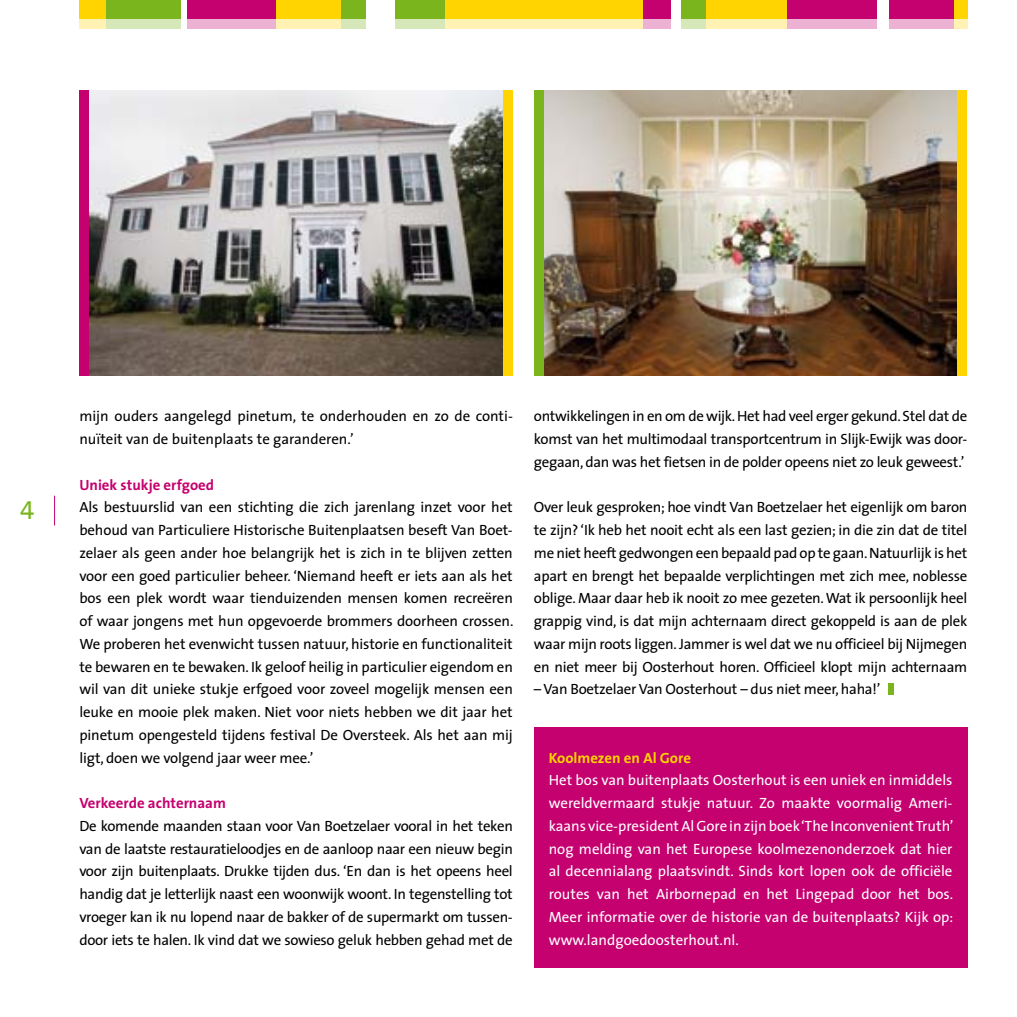
<style>
.page{position:relative;width:1017px;height:1017px;background:#fff}
.page>*{position:absolute;margin:0;border:0;box-sizing:border-box;transform-origin:0 0}
.t1{font:26.25px "The Sans Caps";color:#7ab51d}
.Platte_Tekst{font:14.88px/22.8px "The Sans";letter-spacing:-.015em;color:#000;text-align:justify}
.Platte_Tekst-2{font:14.88px/22.8px "The Sans";color:#fff;text-align:justify}
.Subkopje{font:700 14.88px "The Sans";color:#c5006f}
.Subkopje-2{font:700 14.88px "The Sans";color:#ffd400}
</style>
<div class="page">
<div style="left:79px;top:0;width:28px;height:29px;background:#ffd400"></div>
<div style="left:107px;top:0;width:74px;height:29px;background:#7ab51d"></div>
<div style="left:187px;top:0;width:90px;height:29px;background:#c5006f"></div>
<div style="left:277px;top:0;width:64px;height:29px;background:#ffd400"></div>
<div style="left:341px;top:0;width:25px;height:29px;background:#7ab51d"></div>
<div style="left:396px;top:0;width:49px;height:29px;background:#7ab51d"></div>
<div style="left:445px;top:0;width:199px;height:29px;background:#ffd400"></div>
<div style="left:644px;top:0;width:27px;height:29px;background:#c5006f"></div>
<div style="left:681px;top:0;width:25px;height:29px;background:#7ab51d"></div>
<div style="left:706px;top:0;width:82px;height:29px;background:#ffd400"></div>
<div style="left:788px;top:0;width:89px;height:29px;background:#c5006f"></div>
<div style="left:889px;top:0;width:65px;height:29px;background:#c5006f"></div>
<div style="left:954px;top:0;width:13px;height:29px;background:#ffd400"></div>
<svg style="left:79px;top:19px;width:888px;height:10px;background:#f1ddc2"></svg>
<svg style="left:54px;top:496px;width:1px;height:29px"></svg>
<div style="left:888px;top:683px;width:5px;height:11px;background:#7ab51d"></div>
<div style="left:534px;top:727px;width:433px;height:240px;background:#c5006f"></div>
<img style="left:544px;top:90px;width:413px;height:286px">
<img style="left:89px;top:90px;width:414px;height:286px">
<div style="left:79px;top:90px;width:10px;height:286px;background:#c5006f"></div>
<div style="left:503px;top:90px;width:10px;height:286px;background:#ffd400"></div>
<div style="left:957px;top:90px;width:10px;height:286px;background:#ffd400"></div>
<div style="left:534px;top:90px;width:10px;height:286px;background:#7ab51d"></div>
<p class="t1" style="left:20px;top:488px;width:16px">4</p>
<p class="Platte_Tekst" style="left:79px;top:404px;width:434px">mijn ouders aangelegd pinetum, te onderhouden en zo de conti&shy;nuïteit van de buitenplaats te garanderen.’</p>
<p class="Subkopje" style="left:79px;top:472px;width:136px">Uniek stukje erfgoed</p>
<p class="Platte_Tekst" style="left:79px;top:495px;width:436px">Als bestuurslid van een stichting die zich jarenlang inzet voor het behoud van Particuliere Historische Buitenplaatsen beseft Van Boet&shy;zelaer als geen ander hoe belangrijk het is zich in te blijven zetten voor een goed particulier beheer. ‘Niemand heeft er iets aan als het bos een plek wordt waar tienduizenden mensen komen recreëren of waar jongens met hun opgevoerde brommers doorheen crossen.<br>We proberen het evenwicht tussen natuur, historie en functionaliteit te bewaren en te bewaken. Ik geloof heilig in particulier eigendom en wil van dit unieke stukje erfgoed voor zoveel mogelijk mensen een leuke en mooie plek maken. Niet voor niets hebben we dit jaar het pinetum opengesteld tijdens festival De Oversteek. Als het aan mij ligt, doen we volgend jaar weer mee.’</p>
<p class="Subkopje" style="left:79px;top:791px;width:148px">Verkeerde achternaam</p>
<p class="Platte_Tekst" style="left:79px;top:814px;width:435px">De komende maanden staan voor Van Boetzelaer vooral in het teken van de laatste restauratieloodjes en de aanloop naar een nieuw begin voor zijn buitenplaats. Drukke tijden dus. ‘En dan is het opeens heel handig dat je letterlijk naast een woonwijk woont. In tegenstelling tot vroeger kan ik nu lopend naar de bakker of de supermarkt om tussen&shy;door iets te halen. Ik vind dat we sowieso geluk hebben gehad met de</p>
<p class="Platte_Tekst" style="left:534px;top:404px;width:435px">ontwikkelingen in en om de wijk. Het had veel erger gekund. Stel dat de komst van het multimodaal transportcentrum in Slijk-Ewijk was door&shy;gegaan, dan was het fietsen in de polder opeens niet zo leuk geweest.’</p>
<p class="Platte_Tekst" style="left:534px;top:495px;width:435px">Over leuk gesproken; hoe vindt Van Boetzelaer het eigenlijk om baron te zijn? ‘Ik heb het nooit echt als een last gezien; in die zin dat de titel me niet heeft gedwongen een bepaald pad op te gaan. Natuurlijk is het apart en brengt het bepaalde verplichtingen met zich mee, noblesse oblige. Maar daar heb ik nooit zo mee gezeten. Wat ik persoonlijk heel grappig vind, is dat mijn achternaam direct gekoppeld is aan de plek waar mijn roots liggen. Jammer is wel dat we nu officieel bij Nijmegen en niet meer bij Oosterhout horen. Officieel klopt mijn achternaam</p>
<p class="Platte_Tekst" style="left:534px;top:677px;width:348px">– Van Boetzelaer Van Oosterhout – dus niet meer, haha!’</p>
<p class="Subkopje-2" style="left:549px;top:745px;width:144px">Koolmezen en Al Gore</p>
<p class="Platte_Tekst-2" style="left:549px;top:768px;width:406px">Het bos van buitenplaats Oosterhout is een uniek en inmiddels wereldvermaard stukje natuur. Zo maakte voormalig Ameri&shy;kaans vice-president Al Gore in zijn boek ‘The Inconvenient Truth’ nog melding van het Europese koolmezenonderzoek dat hier al decennialang plaatsvindt. Sinds kort lopen ook de officiële routes van het Airbornepad en het Lingepad door het bos.<br>Meer informatie over de historie van de buitenplaats? Kijk op: www.landgoedoosterhout.nl.</p>
</div>
